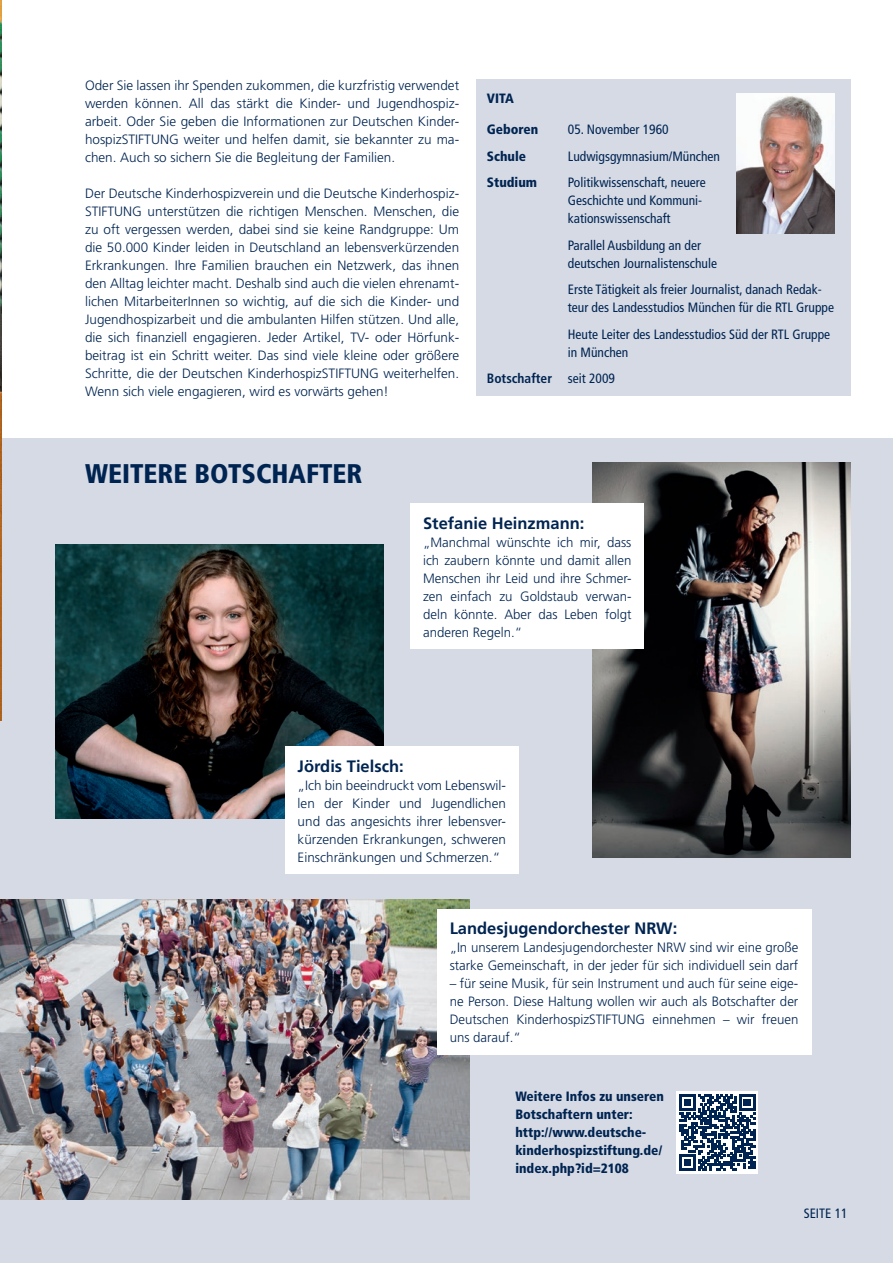
<style>
.page{position:relative;width:893px;height:1263px;background:#fff}
.page>*{position:absolute;margin:0;border:0;box-sizing:border-box;transform-origin:0 0}
.t1{font:900 condensed 27px "Frutiger";color:#002451}
.t2{font:700 16.5px "Frutiger";color:#002451}
.t3{font:300 13.5px/18px "Frutiger LT Std";color:#002451;text-align:justify}
.t4{font:condensed 13.5px/18px "Frutiger";color:#002451}
.t5{font:900 condensed 13.5px/18px "Frutiger";color:#002451}
.t6{font:700 condensed 13.5px "Frutiger";color:#002451}
.s1{font-weight:400}
</style>
<div class="page">
<div style="left:0;top:439px;width:893px;height:824px;background:#d5dae5"></div>
<img style="left:0;top:0;width:1px;height:720px">
<div style="left:476px;top:79px;width:374px;height:316px;background:#d5dae5"></div>
<img style="left:737px;top:93px;width:98px;height:141px">
<img style="left:592px;top:462px;width:258px;height:395px">
<img style="left:55px;top:544px;width:329px;height:275px">
<img style="left:0;top:899px;width:469px;height:300px">
<div style="left:285px;top:746px;width:234px;height:128px;background:#fff"></div>
<div style="left:437px;top:909px;width:374px;height:146px;background:#fff"></div>
<div style="left:410px;top:503px;width:234px;height:146px;background:#fff"></div>
<div style="left:676px;top:1091px;width:82px;height:82px;background:#fff"></div>
<svg style="left:679px;top:1094px;width:76px;height:77px"></svg>
<p class="t3" style="left:85px;top:77px;width:376px">Oder Sie lassen ihr Spenden zukommen, die kurzfristig verwendet werden können. All das stärkt die Kinder- und Jugendhospiz&shy;arbeit. Oder Sie geben die Informationen zur Deutschen Kinder&shy;hospizSTIFTUNG weiter und helfen damit, sie bekannter zu ma&shy;chen. Auch so sichern Sie die Begleitung der Familien.</p>
<p class="t3" style="left:85px;top:185px;width:376px">Der Deutsche Kinderhospizverein und die Deutsche Kinderhospiz-STIFTUNG unterstützen die richtigen Menschen. Menschen, die zu oft vergessen werden, dabei sind sie keine Randgruppe: Um die 50.000 Kinder leiden in Deutschland an lebensverkürzenden Erkrankungen. Ihre Familien brauchen ein Netzwerk, das ihnen den Alltag leichter macht. Deshalb sind auch die vielen ehrenamt&shy;lichen MitarbeiterInnen so wichtig, auf die sich die Kinder- und Jugendhospizarbeit und die ambulanten Hilfen stützen. Und alle, die sich finanziell engagieren. Jeder Artikel, TV- oder Hörfunk&shy;beitrag ist ein Schritt weiter. Das sind viele kleine oder größere Schritte, die der Deutschen KinderhospizSTIFTUNG weiterhelfen.<br>Wenn sich viele engagieren, wird es vorwärts gehen!</p>
<h1 class="t1" style="left:85px;top:457px;width:279px">WEITERE BOTSCHAFTER</h1>
<p class="t5" style="left:487px;top:90px;width:28px">VITA</p>
<p class="t5" style="left:487px;top:121px;width:53px">Geboren</p>
<p class="t4" style="left:568px;top:121px;width:102px">05. November 1960</p>
<p class="t5" style="left:487px;top:147px;width:41px">Schule</p>
<p class="t4" style="left:568px;top:147px;width:154px">Ludwigsgymnasium/München</p>
<p class="t5" style="left:487px;top:174px;width:52px">Studium</p>
<p class="t4" style="left:568px;top:174px;width:139px">Politikwissenschaft, neuere<br>Geschichte und Kommuni&shy;kationswissenschaft</p>
<p class="t4" style="left:568px;top:236px;width:151px">Parallel Ausbildung an der deutschen Journalistenschule</p>
<p class="t4" style="left:568px;top:281px;width:268px">Erste Tätigkeit als freier Journalist, danach Redak&shy;teur des Landesstudios München für die RTL Gruppe</p>
<p class="t4" style="left:568px;top:325px;width:264px">Heute Leiter des Landesstudios Süd der RTL Gruppe in München</p>
<p class="t6" style="left:487px;top:371px;width:130px">Botschafter <span class="s1">seit 2009</span></p>
<p class="t2" style="left:423px;top:513px;width:163px">Stefanie Heinzmann:</p>
<p class="t3" style="left:423px;top:533px;width:210px">„Manchmal wünschte ich mir, dass ich zaubern könnte und damit allen Menschen ihr Leid und ihre Schmer&shy;zen einfach zu Goldstaub verwan&shy;deln könnte. Aber das Leben folgt anderen Regeln.“</p>
<p class="t2" style="left:298px;top:756px;width:108px">Jördis Tielsch:</p>
<p class="t3" style="left:298px;top:776px;width:210px">„Ich bin beeindruckt vom Lebenswil&shy;len der Kinder und Jugendlichen und das angesichts ihrer lebensver&shy;kürzenden Erkrankungen, schweren Einschränkungen und Schmerzen.“</p>
<p class="t2" style="left:450px;top:919px;width:229px">Landesjugendorchester NRW:</p>
<p class="t3" style="left:450px;top:939px;width:350px">„In unserem Landesjugendorchester NRW sind wir eine große starke Gemeinschaft, in der jeder für sich individuell sein darf</p>
<p class="t3" style="left:450px;top:975px;width:350px">– für seine Musik, für sein Instrument und auch für seine eige&shy;ne Person. Diese Haltung wollen wir auch als Botschafter der Deutschen KinderhospizSTIFTUNG einnehmen – wir freuen uns darauf.“</p>
<p class="t5" style="left:515px;top:1087px;width:150px">Weitere Infos zu unseren<br>Botschaftern unter: http://www.deutsche&shy;kinderhospizstiftung.de/ index.php?id=2108</p>
<p class="t4" style="left:804px;top:1204px;width:45px">SEITE 11</p>
</div>
